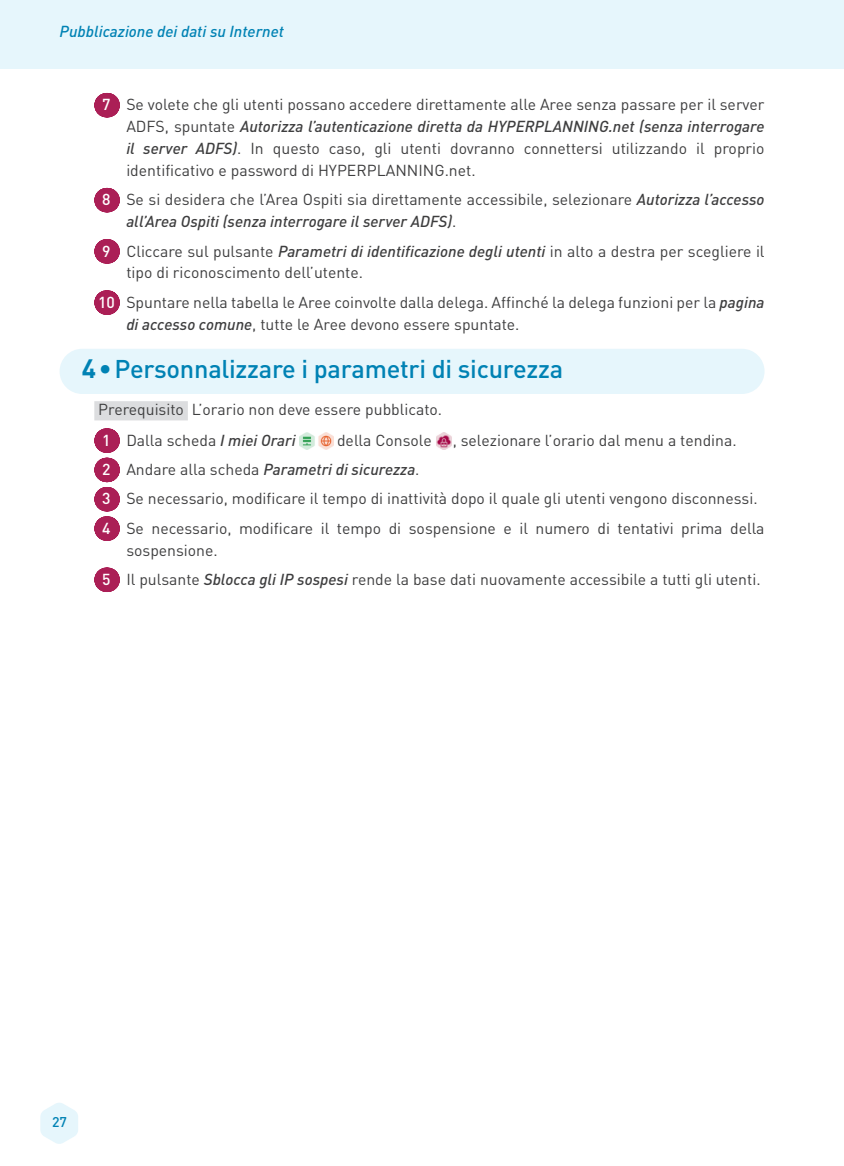
<style>
.page{position:relative;width:844px;height:1166px;background:#fff}
.page>*{position:absolute;margin:0;border:0;box-sizing:border-box;transform-origin:0 0}
.t1{font:500 25.38px "DINOT";letter-spacing:-.01em;color:#0082b4}
.Prérequis{font:15.75px/21.9px "DINOT";color:#3e3e3f}
.t2{font:italic 500 15.75px "DINOT";color:#3e3e3f}
.t3{font:italic 500 15.75px "DINOT";color:#0082b4}
.s1{font-weight:500;color:#fff}
.s2{font-weight:500;font-style:italic}
.s3{font-weight:700;font-size:26.25px}
.s4{font-style:normal;color:#fff}
.s5{font-weight:400;font-style:normal}
</style>
<div class="page">
<svg style="left:40px;top:1103px;width:38px;height:41px"></svg>
<div style="left:0;top:0;width:843px;height:69px;background:#e6f6fc"></div>
<svg style="left:107px;top:93px;width:1px;height:24px"></svg>
<svg style="left:107px;top:188px;width:1px;height:24px"></svg>
<svg style="left:107px;top:239px;width:1px;height:25px"></svg>
<svg style="left:107px;top:290px;width:1px;height:25px"></svg>
<div style="left:60px;top:349px;width:704px;height:45px;background:#e6f6fc;border-radius:23px"></div>
<div style="left:94px;top:401px;width:94px;height:19px;background:#dcdddf"></div>
<svg style="left:107px;top:428px;width:1px;height:113px"></svg>
<svg style="left:107px;top:567px;width:1px;height:25px"></svg>
<img style="left:299px;top:433px;width:34px;height:17px">
<img style="left:436px;top:432px;width:16px;height:18px">
<p class="t3" style="left:60px;top:21px;width:226px">Pubblicazione dei dati su Internet</p>
<p class="Prérequis" style="left:126px;top:93px;width:639px;text-align:justify;text-indent:-24px"><span class="s1">7</span> Se volete che gli utenti possano accedere direttamente alle Aree senza passare per il server ADFS, spuntate <span class="s2">Autorizza l’autenticazione diretta da HYPERPLANNING.net (senza interrogare il server ADFS)</span>. In questo caso, gli utenti dovranno connettersi utilizzando il proprio identificativo e password di HYPERPLANNING.net.</p>
<p class="Prérequis" style="left:126px;top:188px;width:639px;text-indent:-24px"><span class="s1">8</span> Se si desidera che l’Area Ospiti sia direttamente accessibile, selezionare <span class="s2">Autorizza l’accesso all’Area Ospiti (senza interrogare il server ADFS)</span>.</p>
<p class="Prérequis" style="left:126px;top:240px;width:639px;text-indent:-24px"><span class="s1">9</span> Cliccare sul pulsante <span class="s2">Parametri di identificazione degli utenti</span> in alto a destra per scegliere il tipo di riconoscimento dell’utente.</p>
<p class="Prérequis" style="left:126px;top:291px;width:639px;text-indent:-28px"><span class="s1">10</span> Spuntare nella tabella le Aree coinvolte dalla delega. Affinché la delega funzioni per la <span class="s2">pagina di accesso comune</span>, tutte le Aree devono essere spuntate.</p>
<p class="t1" style="left:82px;top:353px;width:482px"><span class="s3">4•</span>Personnalizzare i parametri di sicurezza</p>
<p class="Prérequis" style="left:98px;top:398px;width:345px">Prerequisito L’orario non deve essere pubblicato.</p>
<p class="Prérequis" style="left:102px;top:429px;width:195px"><span class="s1">1</span> Dalla scheda <span class="s2">I miei Orari</span></p>
<p class="Prérequis" style="left:337px;top:429px;width:96px">della Console</p>
<p class="Prérequis" style="left:452px;top:429px;width:285px">, selezionare l’orario dal menu a tendina.</p>
<p class="t2" style="left:102px;top:459px;width:319px"><span class="s4">2</span> <span class="s5">Andare alla scheda</span> Parametri di sicurezza<span class="s5">.</span></p>
<p class="Prérequis" style="left:102px;top:487px;width:656px"><span class="s1">3</span> Se necessario, modificare il tempo di inattività dopo il quale gli utenti vengono disconnessi.</p>
<p class="Prérequis" style="left:126px;top:517px;width:639px;text-indent:-24px"><span class="s1">4</span> Se necessario, modificare il tempo di sospensione e il numero di tentativi prima della sospensione.</p>
<p class="Prérequis" style="left:102px;top:568px;width:659px"><span class="s1">5</span> Il pulsante <span class="s2">Sblocca gli IP sospesi</span> rende la base dati nuovamente accessibile a tutti gli utenti.</p>
<p class="t3" style="left:52px;top:1113px;width:17px">27</p>
</div>
